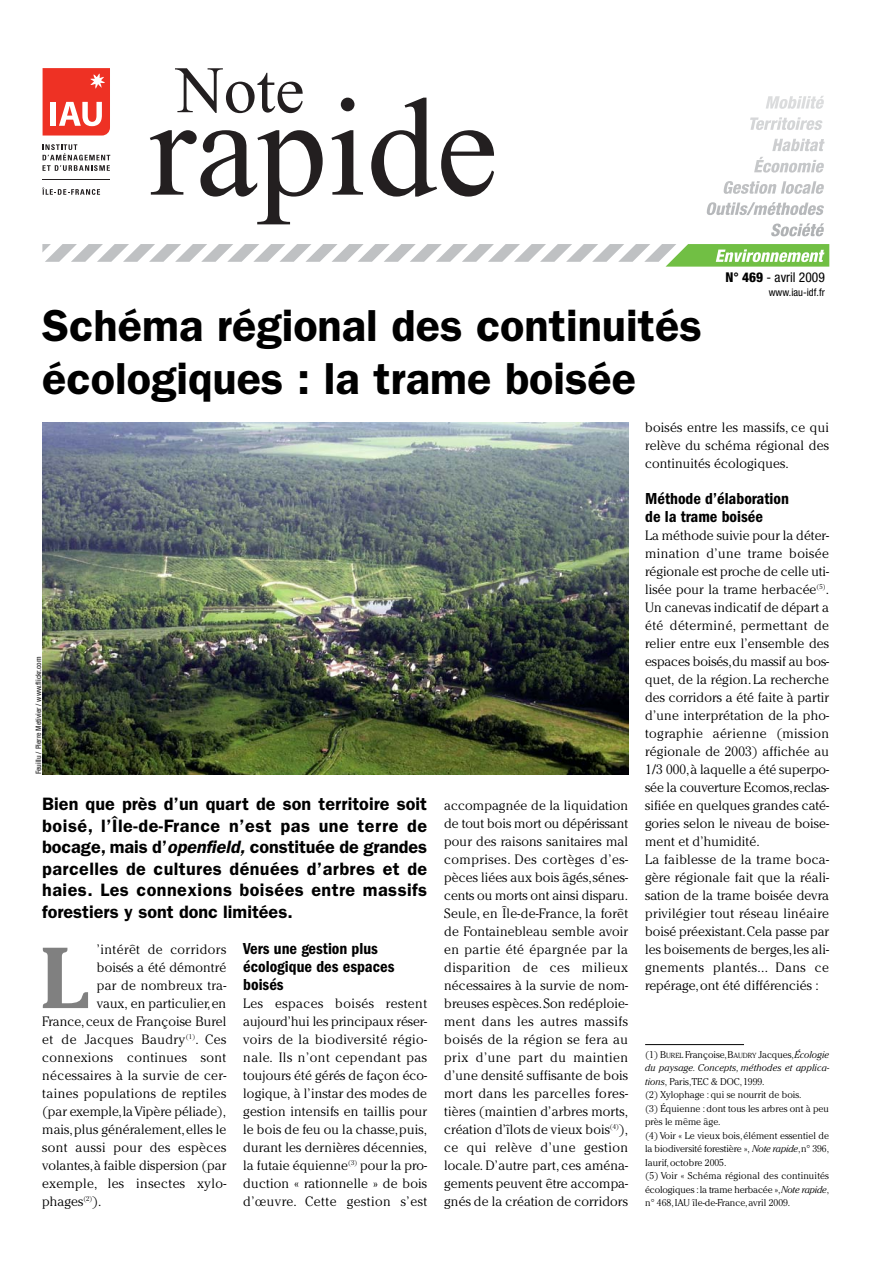
<style>
.page{position:relative;width:893px;height:1263px;background:#fff}
.page>*{position:absolute;margin:0;border:0;box-sizing:border-box;transform-origin:0 0}
.t1{font:139.8px "Times New Roman";color:#231f20}
.t2{font:700 85.8px "Cheltenham";color:#808080}
.t3{font:66.3px "Times New Roman";color:#231f20}
.t4{font:600 45px/52.5px "Franklin Gothic";color:#000}
.t5{font:600 18px/21.6px "Franklin Gothic";color:#000;text-align:justify}
.t6{font:600 condensed 16.5px/18px "Franklin Gothic";color:#000}
.t7{font:300 13.5px/18px "Cheltenham";letter-spacing:.005em;color:#000;text-align:justify}
.t8{font:300 13.5px "Cheltenham";letter-spacing:.03em;color:#000}
.t9{font:300 13.5px "Cheltenham";letter-spacing:.025em;color:#000}
.t10{font:condensed 13.5px "Helvetica Neue";color:#000}
.t11{font:condensed 10.5px "Helvetica Neue";color:#000}
.t12{font:300 9.75px/13.5px "Cheltenham";color:#000}
.t13{font:500 condensed 7.5px "Helvetica Neue";color:#333}
.s1{font-weight:800}
.s2{font-style:italic}
.s3{font-size:7.35px}
</style>
<div class="page">
<svg style="left:771px;top:223px;width:53px;height:13px"></svg>
<svg style="left:706px;top:202px;width:118px;height:13px"></svg>
<svg style="left:723px;top:181px;width:101px;height:13px"></svg>
<svg style="left:754px;top:157px;width:70px;height:16px"></svg>
<svg style="left:772px;top:139px;width:53px;height:12px"></svg>
<svg style="left:750px;top:117px;width:72px;height:13px"></svg>
<svg style="left:766px;top:96px;width:58px;height:13px"></svg>
<svg style="left:43px;top:68px;width:67px;height:68px;background:#f1564b"></svg>
<hr style="left:43px;top:179px;width:67px;height:1px;background:#231f20">
<svg style="left:43px;top:144px;width:67px;height:27px"></svg>
<svg style="left:42px;top:187px;width:58px;height:8px"></svg>
<svg style="left:42px;top:244px;width:787px;height:23px"></svg>
<img style="left:42px;top:423px;width:586px;height:351px">
<hr style="left:645px;top:1044px;width:99px;height:1px;background:#000">
<h3 class="t3" style="left:176px;top:66px;width:130px">Note</h3>
<h1 class="t1" style="left:149px;top:98px;width:351px">rapide</h1>
<h3 class="t4" style="left:42px;top:304px;width:661px">Schéma régional des continuités écologiques : la trame boisée</h3>
<p class="t10" style="left:725px;top:273px;width:101px"><span class="s1">N° 469</span> - avril 2009</p>
<p class="t11" style="left:769px;top:289px;width:57px">www.iau-idf.fr</p>
<p class="t13" style="left:36px;top:774px;width:119px;rotate:-90deg">Feuillu / Pierre Metivier / www.flickr.com</p>
<p class="t5" style="left:42px;top:795px;width:386px">Bien que près d’un quart de son territoire soit boisé, l’Île-de-France n’est pas une terre de bocage, mais d’<span class="s2">openfield,</span>constituée de grandes parcelles de cultures dénuées d’arbres et de haies. Les connexions boisées entre massifs forestiers y sont donc limitées.</p>
<h2 class="t2" style="left:40px;top:947px;width:50px">L</h2>
<p class="t8" style="left:97px;top:945px;width:131px">’intérêt de corridors</p>
<p class="t7" style="left:97px;top:960px;width:131px">boisés a été démontré</p>
<p class="t7" style="left:97px;top:978px;width:131px">par de nombreux tra-</p>
<p class="t7" style="left:97px;top:996px;width:131px">vaux, en particulier, en</p>
<p class="t7" style="left:42px;top:1014px;width:185px">France, ceux de Françoise Burel</p>
<p class="t8" style="left:42px;top:1035px;width:185px">et de Jacques Baudry<sup>(1)</sup>. Ces</p>
<p class="t8" style="left:42px;top:1053px;width:185px">connexions continues sont</p>
<p class="t9" style="left:42px;top:1071px;width:185px">nécessaires à la survie de cer-</p>
<p class="t8" style="left:42px;top:1089px;width:185px">taines populations de reptiles</p>
<p class="t7" style="left:42px;top:1104px;width:185px">(par exemple, la Vipère péliade),</p>
<p class="t7" style="left:42px;top:1122px;width:185px">mais, plus généralement, elles le</p>
<p class="t8" style="left:42px;top:1143px;width:185px">sont aussi pour des espèces</p>
<p class="t7" style="left:42px;top:1158px;width:185px">volantes, à faible dispersion (par</p>
<p class="t8" style="left:42px;top:1179px;width:185px">exemple, les insectes xylo-</p>
<p class="t7" style="left:42px;top:1194px;width:61px">phages<sup>(2)</sup>).</p>
<p class="t6" style="left:243px;top:941px;width:153px">Vers une gestion plus écologique des espaces boisés</p>
<p class="t7" style="left:243px;top:996px;width:185px">Les espaces boisés restent aujourd’hui les principaux réser&shy;voirs de la biodiversité régio&shy;nale. Ils n’ont cependant pas toujours été gérés de façon éco&shy;logique, à l’instar des modes de gestion intensifs en taillis pour le bois de feu ou la chasse, puis, durant les dernières décennies, la futaie équienne<sup>(3)</sup> pour la pro&shy;duction « rationnelle » de bois d’œuvre. Cette gestion s’est</p>
<p class="t7" style="left:444px;top:798px;width:185px">accompagnée de la liquidation de tout bois mort ou dépérissant pour des raisons sanitaires mal comprises. Des cortèges d’es&shy;pèces liées aux bois âgés, sénes&shy;cents ou morts ont ainsi disparu.<br>Seule, en Île-de-France, la forêt de Fontainebleau semble avoir en partie été épargnée par la disparition de ces milieux nécessaires à la survie de nom&shy;breuses espèces. Son redéploie&shy;ment dans les autres massifs boisés de la région se fera au prix d’une part du maintien d’une densité suffisante de bois mort dans les parcelles fores&shy;tières (maintien d’arbres morts, création d’îlots de vieux bois<sup>(4)</sup>), ce qui relève d’une gestion locale. D’autre part, ces aména&shy;gements peuvent être accompa&shy;gnés de la création de corridors</p>
<p class="t7" style="left:645px;top:420px;width:185px">boisés entre les massifs, ce qui relève du schéma régional des continuités écologiques.</p>
<p class="t6" style="left:645px;top:491px;width:145px">Méthode d’élaboration de la trame boisée</p>
<p class="t7" style="left:645px;top:528px;width:185px;text-align:left">La méthode suivie pour la déter&shy;mination d’une trame boisée régionale est proche de celle uti&shy;lisée pour la trame herbacée<sup>(5)</sup>.<br>Un canevas indicatif de départ a été déterminé, permettant de relier entre eux l’ensemble des espaces boisés, du massif au bos&shy;quet, de la région. La recherche des corridors a été faite à partir d’une interprétation de la pho&shy;tographie aérienne (mission régionale de 2003) affichée au<br>1/3 000, à laquelle a été superpo&shy;sée la couverture Ecomos, reclas&shy;sifiée en quelques grandes caté&shy;gories selon le niveau de boise&shy;ment et d’humidité.<br>La faiblesse de la trame boca&shy;gère régionale fait que la réali&shy;sation de la trame boisée devra privilégier tout réseau linéaire boisé préexistant. Cela passe par les boisements de berges, les ali&shy;gnements plantés... Dans ce repérage, ont été différenciés :</p>
<p class="t12" style="left:645px;top:1048px;width:186px">(1) B<span class="s3">UREL</span> Françoise, B<span class="s3">AUDRY</span> Jacques, <span class="s2">Écologie du paysage. Concepts, méthodes et applica&shy;tions</span>, Paris,TEC &amp; DOC, 1999.<br>(2) Xylophage : qui se nourrit de bois.<br>(3) Équienne : dont tous les arbres ont à peu près le même âge.<br>(4) Voir « Le vieux bois, élément essentiel de la biodiversité forestière », <span class="s2">Note rapide</span>, n° 396, Iaurif, octobre 2005.<br>(5) Voir « Schéma régional des continuités écologiques : la trame herbacée »,<span class="s2">Note rapide</span>, n° 468, IAU île-de-France, avril 2009.</p>
</div>
